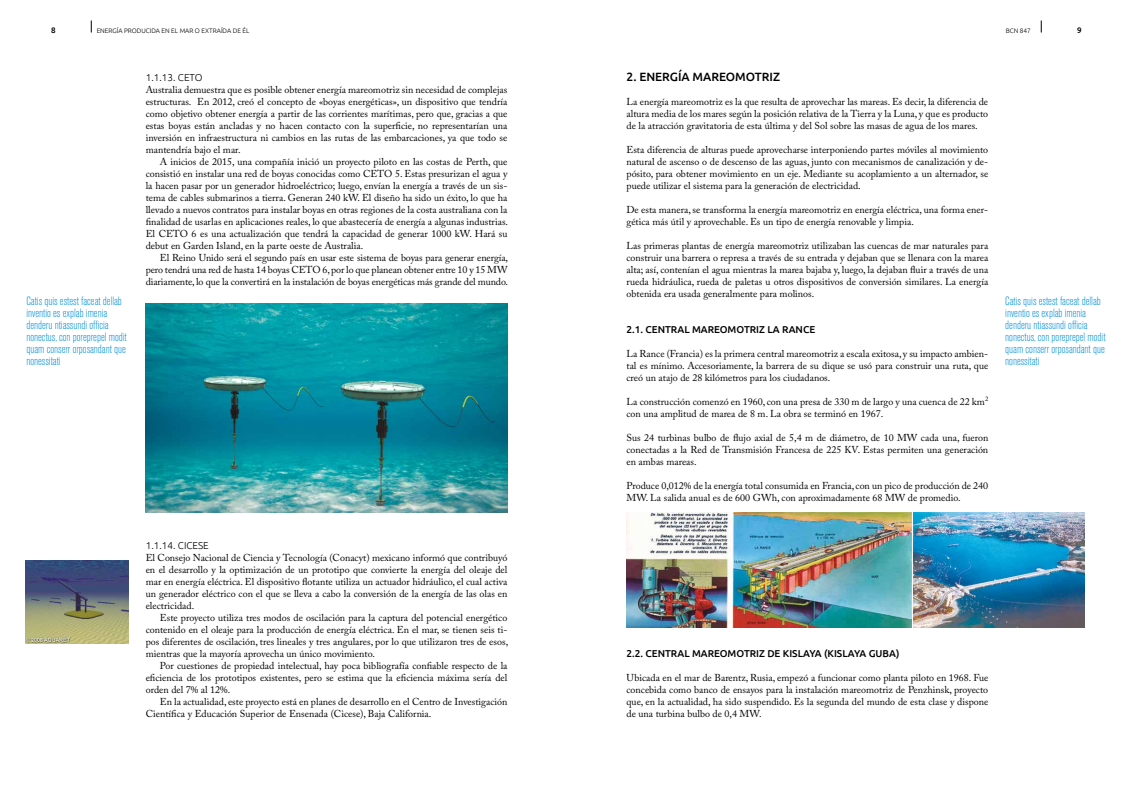
<style>
.page{position:relative;width:1134px;height:794px;background:#fff}
.page>*{position:absolute;margin:0;border:0;box-sizing:border-box;transform-origin:0 0}
.t1{font:300 condensed 12px/12px "Akzidenz Grotesk BQ";color:#0090d7}
.t2{font:500 12px "Ubuntu";color:#000}
.t3{font:10px/12px "Adobe Caslon Pro";color:#000;text-align:justify}
.t4{font:500 10px "Ubuntu";color:#000}
.t5{font:300 10px "Ubuntu";color:#000}
.t6{font:500 8px "Ubuntu";color:#000}
.t7{font:300 6.5px "Ubuntu";color:#000}
</style>
<div class="page">
<svg style="left:91px;top:21px;width:1px;height:12px"></svg>
<svg style="left:1041px;top:21px;width:1px;height:12px"></svg>
<img style="left:146px;top:303px;width:361px;height:210px">
<img style="left:26px;top:561px;width:103px;height:82px">
<img style="left:626px;top:512px;width:285px;height:115px">
<img style="left:913px;top:513px;width:172px;height:114px">
<p class="t6" style="left:51px;top:25px;width:6px">8</p>
<p class="t7" style="left:97px;top:26px;width:154px">ENERGÍA PRODUCIDA EN EL MAR O EXTRAÍDA DE ÉL</p>
<p class="t7" style="left:1006px;top:26px;width:27px">BCN 847</p>
<p class="t6" style="left:1077px;top:25px;width:6px">9</p>
<p class="t2" style="left:626px;top:69px;width:155px">2. ENERGÍA MAREOMOTRIZ</p>
<p class="t3" style="left:626px;top:95px;width:363px">La energía mareomotriz es la que resulta de aprovechar las mareas. Es decir, la diferencia de altura media de los mares según la posición relativa de la Tierra y la Luna, y que es producto de la atracción gravitatoria de esta última y del Sol sobre las masas de agua de los mares.</p>
<p class="t3" style="left:626px;top:143px;width:363px">Esta diferencia de alturas puede aprovecharse interponiendo partes móviles al movimiento natural de ascenso o de descenso de las aguas, junto con mecanismos de canalización y de&shy;pósito, para obtener movimiento en un eje. Mediante su acoplamiento a un alternador, se puede utilizar el sistema para la generación de electricidad.</p>
<p class="t3" style="left:626px;top:203px;width:363px">De esta manera, se transforma la energía mareomotriz en energía eléctrica, una forma ener&shy;gética más útil y aprovechable. Es un tipo de energía renovable y limpia.</p>
<p class="t3" style="left:626px;top:239px;width:363px">Las primeras plantas de energía mareomotriz utilizaban las cuencas de mar naturales para construir una barrera o represa a través de su entrada y dejaban que se llenara con la marea alta; así, contenían el agua mientras la marea bajaba y, luego, la dejaban fluir a través de una rueda hidráulica, rueda de paletas u otros dispositivos de conversión similares. La energía obtenida era usada generalmente para molinos.</p>
<p class="t4" style="left:626px;top:323px;width:190px">2.1. CENTRAL MAREOMOTRIZ LA RANCE</p>
<p class="t3" style="left:626px;top:347px;width:363px">La Rance (Francia) es la primera central mareomotriz a escala exitosa, y su impacto ambien&shy;tal es mínimo. Accesoriamente, la barrera de su dique se usó para construir una ruta, que creó un atajo de 28 kilómetros para los ciudadanos.</p>
<p class="t3" style="left:626px;top:395px;width:363px">La construcción comenzó en 1960, con una presa de 330 m de largo y una cuenca de 22 km<sup>2 </sup>con una amplitud de marea de 8 m. La obra se terminó en 1967.</p>
<p class="t3" style="left:626px;top:431px;width:363px">Sus 24 turbinas bulbo de flujo axial de 5,4 m de diámetro, de 10 MW cada una, fueron conectadas a la Red de Transmisión Francesa de 225 KV. Estas permiten una generación en ambas mareas.</p>
<p class="t3" style="left:626px;top:479px;width:363px">Produce 0,012% de la energía total consumida en Francia, con un pico de producción de 240<br>MW. La salida anual es de 600 GWh, con aproximadamente 68 MW de promedio.</p>
<p class="t5" style="left:146px;top:71px;width:58px">1.1.13. CETO</p>
<p class="t3" style="left:146px;top:83px;width:363px">Australia demuestra que es posible obtener energía mareomotriz sin necesidad de complejas estructuras. En 2012, creó el concepto de «boyas energéticas», un dispositivo que tendría como objetivo obtener energía a partir de las corrientes marítimas, pero que, gracias a que estas boyas están ancladas y no hacen contacto con la superficie, no representarían una inversión en infraestructura ni cambios en las rutas de las embarcaciones, ya que todo se mantendría bajo el mar.</p>
<p class="t3" style="left:146px;top:155px;width:364px;text-indent:14px">A inicios de 2015, una compañía inició un proyecto piloto en las costas de Perth, que consistió en instalar una red de boyas conocidas como CETO 5. Estas presurizan el agua y la hacen pasar por un generador hidroeléctrico; luego, envían la energía a través de un sis&shy;tema de cables submarinos a tierra. Generan 240 kW. El diseño ha sido un éxito, lo que ha llevado a nuevos contratos para instalar boyas en otras regiones de la costa australiana con la finalidad de usarlas en aplicaciones reales, lo que abastecería de energía a algunas industrias.<br>El CETO 6 es una actualización que tendrá la capacidad de generar 1000 kW. Hará su debut en Garden Island, en la parte oeste de Australia.</p>
<p class="t3" style="left:146px;top:251px;width:364px;text-indent:14px">El Reino Unido será el segundo país en usar este sistema de boyas para generar energía, pero tendrá una red de hasta 14 boyas CETO 6, por lo que planean obtener entre 10 y 15 MW diariamente, lo que la convertirá en la instalación de boyas energéticas más grande del mundo.</p>
<p class="t1" style="left:26px;top:295px;width:102px">Catis quis estest faceat dellab inventio es explab imenia denderu ntiassundi officia nonectus, con poreprepel modit quam conserr orposandant que nonessitati</p>
<p class="t1" style="left:1005px;top:295px;width:102px">Catis quis estest faceat dellab inventio es explab imenia denderu ntiassundi officia nonectus, con poreprepel modit quam conserr orposandant que nonessitati</p>
<p class="t5" style="left:146px;top:539px;width:65px">1.1.14. CICESE</p>
<p class="t3" style="left:146px;top:551px;width:363px">El Consejo Nacional de Ciencia y Tecnología (Conacyt) mexicano informó que contribuyó en el desarrollo y la optimización de un prototipo que convierte la energía del oleaje del mar en energía eléctrica. El dispositivo flotante utiliza un actuador hidráulico, el cual activa un generador eléctrico con el que se lleva a cabo la conversión de la energía de las olas en electricidad.</p>
<p class="t3" style="left:146px;top:611px;width:364px;text-indent:14px">Este proyecto utiliza tres modos de oscilación para la captura del potencial energético contenido en el oleaje para la producción de energía eléctrica. En el mar, se tienen seis ti&shy;pos diferentes de oscilación, tres lineales y tres angulares, por lo que utilizaron tres de esos, mientras que la mayoría aprovecha un único movimiento.</p>
<p class="t3" style="left:146px;top:659px;width:363px;text-indent:14px">Por cuestiones de propiedad intelectual, hay poca bibliografía confiable respecto de la eficiencia de los prototipos existentes, pero se estima que la eficiencia máxima sería del orden del 7% al 12%.</p>
<p class="t3" style="left:146px;top:695px;width:363px;text-indent:14px">En la actualidad, este proyecto está en planes de desarrollo en el Centro de Investigación<br>Científica y Educación Superior de Ensenada (Cicese), Baja California.</p>
<p class="t4" style="left:626px;top:647px;width:274px">2.2. CENTRAL MAREOMOTRIZ DE KISLAYA (KISLAYA GUBA)</p>
<p class="t3" style="left:626px;top:671px;width:363px">Ubicada en el mar de Barentz, Rusia, empezó a funcionar como planta piloto en 1968. Fue concebida como banco de ensayos para la instalación mareomotriz de Penzhinsk, proyecto que, en la actualidad, ha sido suspendido. Es la segunda del mundo de esta clase y dispone de una turbina bulbo de 0,4 MW.</p>
</div>
